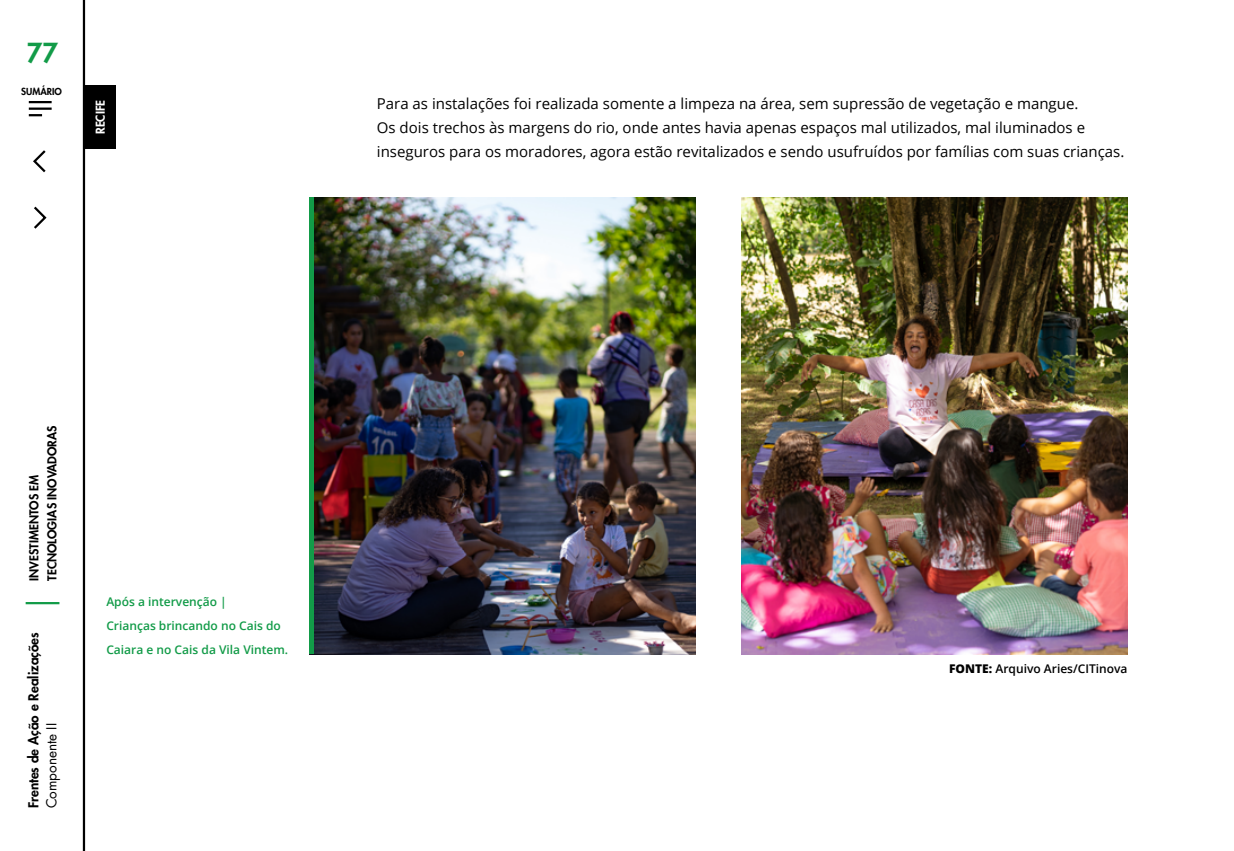
<style>
.page{position:relative;width:1234px;height:851px;background:#fff}
.page>*{position:absolute;margin:0;border:0;box-sizing:border-box;transform-origin:0 0}
.t1{font:800 27px "Futura";color:#129b48}
.t2{font:15px/24px "Open Sans";color:#000}
.t3{font:800 13.5px "Futura";color:#000}
.t4{font:13.5px "Futura";color:#000}
.t5{font:600 12px/24px "Open Sans";color:#129b48}
.t6{font:800 12px/18px "Futura";color:#000}
.t7{font:600 12px "Open Sans";color:#000}
.t8{font:800 12px "Futura";color:#fff}
.t9{font:800 9.45px "Futura";color:#000}
.s1{font-weight:800}
</style>
<div class="page">
<hr style="left:26px;top:602px;width:33px;height:2px;background:#129b48">
<hr style="left:83px;top:0;width:2px;height:850px;background:#000">
<svg style="left:33px;top:150px;width:13px;height:23px"></svg>
<svg style="left:34px;top:206px;width:13px;height:23px"></svg>
<hr style="left:29px;top:101px;width:23px;height:2px;background:#000">
<hr style="left:29px;top:107px;width:23px;height:3px;background:#000">
<svg style="left:29px;top:114px;width:13px;height:2px"></svg>
<div style="left:84px;top:85px;width:31px;height:64px;background:#000"></div>
<img style="left:313px;top:198px;width:382px;height:456px">
<img style="left:741px;top:198px;width:386px;height:456px">
<hr style="left:309px;top:198px;width:4px;height:456px;background:#129b48">
<h1 class="t1" style="left:27px;top:40px;width:33px">77</h1>
<p class="t9" style="left:21px;top:87px;width:42px">SUMÁRIO</p>
<p class="t8" style="left:94px;top:134px;width:36px;rotate:-90deg">RECIFE</p>
<p class="t2" style="left:377px;top:91px;width:748px">Para as instalações foi realizada somente a limpeza na área, sem supressão de vegetação e mangue.<br>Os dois trechos às margens do rio, onde antes havia apenas espaços mal utilizados, mal iluminados e inseguros para os moradores, agora estão revitalizados e sendo usufruídos por famílias com suas crianças.</p>
<p class="t6" style="left:26px;top:580px;width:157px;rotate:-90deg">INVESTIMENTOS EM<br>TECNOLOGIAS INOVADORAS</p>
<p class="t3" style="left:27px;top:808px;width:177px;rotate:-90deg">Frentes de Ação e Realizações</p>
<p class="t4" style="left:45px;top:808px;width:87px;rotate:-90deg">Componente II</p>
<p class="t5" style="left:106px;top:589px;width:183px">Após a intervenção |<br>Crianças brincando no Cais do<br>Caiara e no Cais da Vila Vintem.</p>
<p class="t7" style="left:948px;top:660px;width:180px"><span class="s1">FONTE:</span> Arquivo Aries/CITinova</p>
</div>
